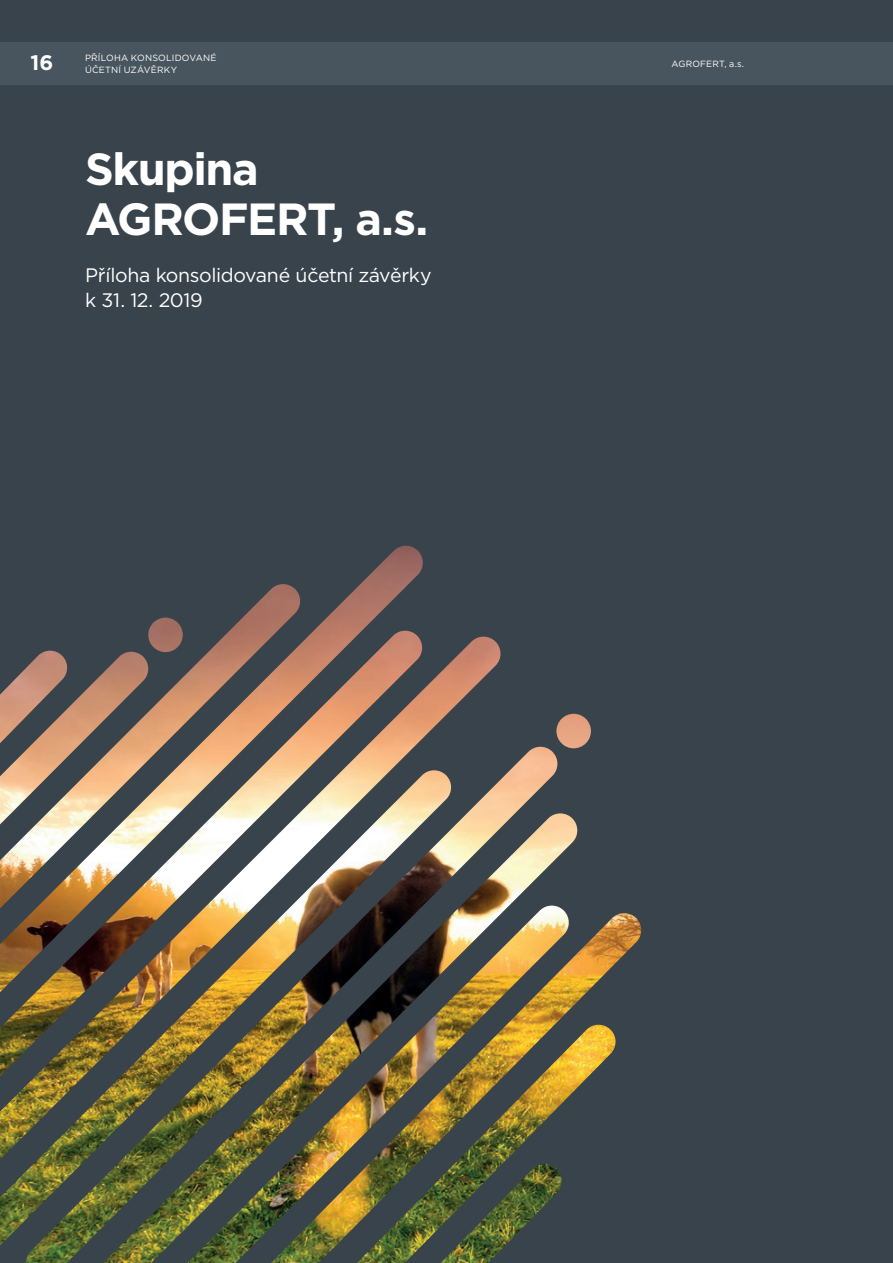
<style>
.page{position:relative;width:893px;height:1263px;background:#38434c}
.page>*{position:absolute;margin:0;border:0;box-sizing:border-box;transform-origin:0 0}
.t1{font:700 45px/49.5px "Gotham";letter-spacing:-.03em;color:#fff}
.t2{font:700 21px "Gotham";color:#fff}
.t3{font:19.5px/25.5px "Gotham";letter-spacing:-.02em;color:#fff}
.t4{font:9px/12px "Gotham";letter-spacing:.02em;color:#fff}
</style>
<div class="page">
<img style="left:0;top:546px;width:642px;height:717px">
<div style="left:0;top:43px;width:893px;height:42px;background:#49555e"></div>
<p class="t4" style="left:85px;top:52px;width:133px">PŘÍLOHA KONSOLIDOVANÉ<br>ÚČETNÍ UZÁVĚRKY</p>
<h2 class="t2" style="left:30px;top:49px;width:24px">16</h2>
<p class="t4" style="left:671px;top:58px;width:74px">AGROFERT, a.s.</p>
<h1 class="t1" style="left:85px;top:145px;width:345px">Skupina<br>AGROFERT, a.s.</h1>
<h3 class="t3" style="left:85px;top:262px;width:348px">Příloha konsolidované účetní závěrky k 31. 12. 2019</h3>
</div>
